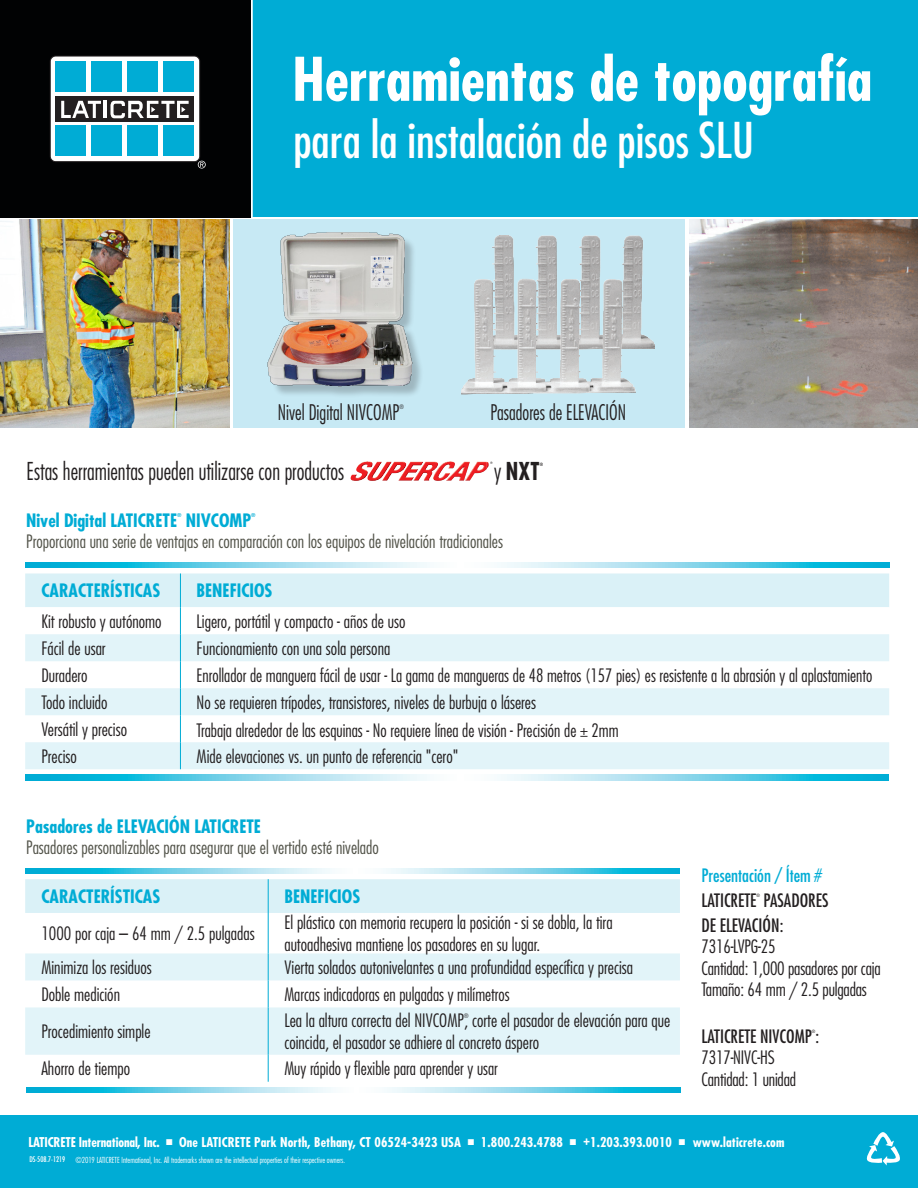
<style>
.page{position:relative;width:918px;height:1188px;background:#fff}
.page>*{position:absolute;margin:0;border:0;box-sizing:border-box;transform-origin:0 0}
.t1{font:700 condensed 58.5px "Futura";color:#fff}
.t2{font:condensed 48px "Futura";color:#fff}
.Features_Benies___te{font:300 condensed 24px "Futura";color:#231f20;scale:.91 1}
.Features_Benies___te-2{font:700 condensed 24px "Futura";color:#231f20;scale:.91 1}
.Features_Benies___te-3{font:300 condensed 21px "Futura";color:#231f20;scale:.91 1}
.Features_Benies___te-4{font:300 condensed 18px/21.6px "Futura";color:#231f20}
.t3{font:300 condensed 18px/21px "Futura";color:#525349}
.Features_Benies{font:700 condensed 18px "Futura";color:#00acd5}
.t4{font:condensed 18px/24.6px "Futura";color:#00acd5}
.t5{font:condensed 18px "Futura";color:#231f20}
.t6{font:700 condensed 13.2px "Futura";letter-spacing:.01em;color:#fff}
.t7{font:300 condensed 8.1px "Futura";color:#fff}
.t8{font:condensed 7.5px "Futura";color:#fff}
.Features_Benies___te-5{font:300 condensed 6.15px "Futura";color:#231f20}
.Features_Benies___te-6{font:300 condensed 6.15px "Futura";color:#231f20;scale:.91 1}
.t9{font:700 condensed 5.25px "Futura";color:#00acd5}
.t10{font:condensed 4.35px "Futura";color:#231f20}
.Features_Benies___te-7{font:700 condensed 4.35px "Futura";color:#231f20;scale:.91 1}
.s1{font-weight:300}
.s2{font-weight:700;color:#00acd5}
.s3{color:#231f20}
</style>
<div class="page">
<div style="left:253px;top:0;width:665px;height:217px;background:#00acd5"></div>
<div style="left:233px;top:219px;width:452px;height:209px;background:#c7e9f4"></div>
<img style="left:0;top:219px;width:230px;height:209px">
<img style="left:689px;top:219px;width:229px;height:209px">
<div style="left:0;top:0;width:250px;height:217px;background:#010203"></div>
<div style="left:50px;top:56px;width:150px;height:106px;background:#fff;border-radius:5px"></div>
<div style="left:50px;top:56px;width:150px;height:106px;border:1px solid #231f20;border-radius:5px"></div>
<div style="left:56px;top:126px;width:30px;height:30px;background:#00acd5"></div>
<div style="left:92px;top:126px;width:30px;height:30px;background:#00acd5"></div>
<div style="left:128px;top:126px;width:30px;height:30px;background:#00acd5"></div>
<div style="left:164px;top:126px;width:30px;height:30px;background:#00acd5"></div>
<div style="left:56px;top:96px;width:138px;height:26px;background:#231f20"></div>
<hr style="left:103px;top:101px;width:4px;height:17px;background:#fff">
<svg style="left:61px;top:101px;width:40px;height:17px"></svg>
<svg style="left:110px;top:101px;width:79px;height:17px"></svg>
<div style="left:56px;top:62px;width:30px;height:30px;background:#00acd5"></div>
<div style="left:92px;top:62px;width:30px;height:30px;background:#00acd5"></div>
<div style="left:128px;top:62px;width:30px;height:30px;background:#00acd5"></div>
<div style="left:164px;top:62px;width:30px;height:30px;background:#00acd5"></div>
<svg style="left:198px;top:161px;width:8px;height:8px"></svg>
<svg style="left:25px;top:574px;width:864px;height:195px"></svg>
<svg style="left:25px;top:563px;width:864px;height:5px;background:#7ed5ea"></svg>
<svg style="left:25px;top:775px;width:864px;height:5px;background:#7ed5ea"></svg>
<div style="left:25px;top:879px;width:655px;height:34px;background:#daf1f7"></div>
<svg style="left:25px;top:953px;width:655px;height:102px;fill:#e2f4f9"></svg>
<hr style="left:268px;top:879px;width:1px;height:34px;background:#00acd5">
<hr style="left:268px;top:913px;width:1px;height:40px;background:#00acd5">
<svg style="left:268px;top:953px;width:1px;height:54px"></svg>
<hr style="left:268px;top:1007px;width:1px;height:48px;background:#00acd5">
<svg style="left:268px;top:1055px;width:1px;height:27px"></svg>
<svg style="left:25px;top:868px;width:655px;height:5px;background:#7ed5ea"></svg>
<svg style="left:26px;top:1088px;width:655px;height:5px;background:#7ed5ea"></svg>
<img style="left:351px;top:461px;width:104px;height:20px">
<svg style="left:487px;top:462px;width:6px;height:6px"></svg>
<img style="left:492px;top:235px;width:163px;height:114px">
<img style="left:462px;top:273px;width:173px;height:122px">
<div style="left:270px;top:234px;width:154px;height:165px;background:#231f20;opacity:.25"></div>
<img style="left:267px;top:232px;width:150px;height:155px">
<div style="left:0;top:1115px;width:918px;height:73px;background:#00acd5"></div>
<svg style="left:866px;top:1132px;width:34px;height:34px"></svg>
<p class="t1" style="left:292px;top:43px;width:581px">Herramientas de topografía</p>
<p class="t2" style="left:293px;top:112px;width:462px">para la instalación de pisos SLU</p>
<p class="Features_Benies___te-3" style="left:278px;top:400px;width:135px">Nivel Digital NIVCOMP</p>
<p class="Features_Benies___te-6" style="left:399px;top:403px;width:6px">®</p>
<p class="Features_Benies___te-3" style="left:490px;top:400px;width:151px">Pasadores de ELEVACIÓN</p>
<p class="Features_Benies___te" style="left:27px;top:457px;width:351px">Estas herramientas pueden utilizarse con productos</p>
<p class="Features_Benies___te-2" style="left:494px;top:457px;width:51px"><span class="s1">y</span> NXT</p>
<p class="Features_Benies___te-7" style="left:540px;top:461px;width:5px">®</p>
<p class="Features_Benies" style="left:26px;top:509px;width:152px">Nivel Digital LATICRETE</p>
<p class="t9" style="left:177px;top:512px;width:6px">®</p>
<p class="Features_Benies" style="left:186px;top:509px;width:67px">NIVCOMP</p>
<p class="t9" style="left:251px;top:512px;width:6px">®</p>
<p class="t3" style="left:26px;top:531px;width:478px">Proporciona una serie de ventajas en comparación con los equipos de nivelación tradicionales</p>
<p class="Features_Benies" style="left:41px;top:580px;width:120px">CARACTERÍSTICAS</p>
<p class="Features_Benies" style="left:197px;top:580px;width:77px">BENEFICIOS</p>
<p class="Features_Benies___te-4" style="left:41px;top:610px;width:122px">Kit robusto y autónomo</p>
<p class="Features_Benies___te-4" style="left:197px;top:610px;width:210px">Ligero, portátil y compacto - años de uso</p>
<p class="Features_Benies___te-4" style="left:41px;top:637px;width:66px">Fácil de usar</p>
<p class="Features_Benies___te-4" style="left:197px;top:637px;width:195px">Funcionamiento con una sola persona</p>
<p class="Features_Benies___te-4" style="left:41px;top:664px;width:48px">Duradero</p>
<p class="Features_Benies___te-4" style="left:197px;top:664px;width:677px">Enrollador de manguera fácil de usar - La gama de mangueras de 48 metros (157 pies) es resistente a la abrasión y al aplastamiento</p>
<p class="Features_Benies___te-4" style="left:41px;top:691px;width:68px">Todo incluido</p>
<p class="Features_Benies___te-4" style="left:197px;top:691px;width:341px">No se requieren trípodes, transistores, niveles de burbuja o láseres</p>
<p class="Features_Benies___te-4" style="left:41px;top:718px;width:87px">Versátil y preciso</p>
<p class="Features_Benies___te-4" style="left:197px;top:720px;width:423px">Trabaja alrededor de las esquinas - No requiere línea de visión - Precisión de ± 2mm</p>
<p class="Features_Benies___te-4" style="left:41px;top:745px;width:37px">Preciso</p>
<p class="Features_Benies___te-4" style="left:197px;top:745px;width:263px">Mide elevaciones vs. un punto de referencia "cero"</p>
<p class="t3" style="left:26px;top:815px;width:354px"><span class="s2">Pasadores de ELEVACIÓN LATICRETE<br></span>Pasadores personalizables para asegurar que el vertido esté nivelado</p>
<p class="Features_Benies" style="left:41px;top:885px;width:120px">CARACTERÍSTICAS</p>
<p class="Features_Benies" style="left:284px;top:885px;width:77px">BENEFICIOS</p>
<p class="Features_Benies___te-4" style="left:41px;top:923px;width:215px">1000 por caja – 64 mm / 2.5 pulgadas</p>
<p class="Features_Benies___te-4" style="left:284px;top:912px;width:330px">El plástico con memoria recupera la posición - si se dobla, la tira autoadhesiva mantiene los pasadores en su lugar.</p>
<p class="Features_Benies___te-4" style="left:41px;top:957px;width:112px">Minimiza los residuos</p>
<p class="Features_Benies___te-4" style="left:284px;top:957px;width:350px">Vierta solados autonivelantes a una profundidad específica y precisa</p>
<p class="Features_Benies___te-4" style="left:41px;top:984px;width:80px">Doble medición</p>
<p class="Features_Benies___te-4" style="left:284px;top:984px;width:227px">Marcas indicadoras en pulgadas y milímetros</p>
<p class="Features_Benies___te-4" style="left:41px;top:1021px;width:111px">Procedimiento simple</p>
<p class="Features_Benies___te-4" style="left:284px;top:1010px;width:387px">Lea la altura correcta del NIVCOMP, corte el pasador de elevación para que</p>
<p class="Features_Benies___te-5" style="left:464px;top:1012px;width:6px">®</p>
<p class="Features_Benies___te-4" style="left:284px;top:1031px;width:256px">coincida, el pasador se adhiere al concreto áspero</p>
<p class="Features_Benies___te-4" style="left:41px;top:1058px;width:90px">Ahorro de tiempo</p>
<p class="Features_Benies___te-4" style="left:284px;top:1058px;width:215px">Muy rápido y flexible para aprender y usar</p>
<p class="t4" style="left:701px;top:863px;width:128px">Presentación / Ítem #<br><span class="s3">LATICRETE PASADORES</span></p>
<p class="t10" style="left:756px;top:893px;width:5px">®</p>
<p class="t5" style="left:701px;top:914px;width:83px">DE ELEVACIÓN:</p>
<p class="Features_Benies___te-4" style="left:701px;top:936px;width:76px">7316-LVPG-25</p>
<p class="Features_Benies___te-4" style="left:701px;top:957px;width:181px">Cantidad: 1,000 pasadores por caja</p>
<p class="Features_Benies___te-4" style="left:701px;top:979px;width:167px">Tamaño: 64 mm / 2.5 pulgadas</p>
<p class="t5" style="left:701px;top:1025px;width:119px">LATICRETE NIVCOMP :</p>
<p class="t10" style="left:812px;top:1028px;width:5px">®</p>
<p class="Features_Benies___te-4" style="left:701px;top:1047px;width:75px">7317-NIVC-HS</p>
<p class="Features_Benies___te-4" style="left:701px;top:1068px;width:96px">Cantidad: 1 unidad</p>
<p class="t6" style="left:28px;top:1134px;width:758px">LATICRETE International, Inc. ■ One LATICRETE Park North, Bethany, CT 06524-3423 USA ■ 1.800.243.4788 ■ +1.203.393.0010 ■ www.laticrete.com</p>
<p class="t8" style="left:29px;top:1155px;width:37px">DS-508.7-1219</p>
<p class="t7" style="left:75px;top:1155px;width:271px">©2019 LATICRETE International, Inc. All trademarks shown are the intellectual properties of their respective owners.</p>
</div>
